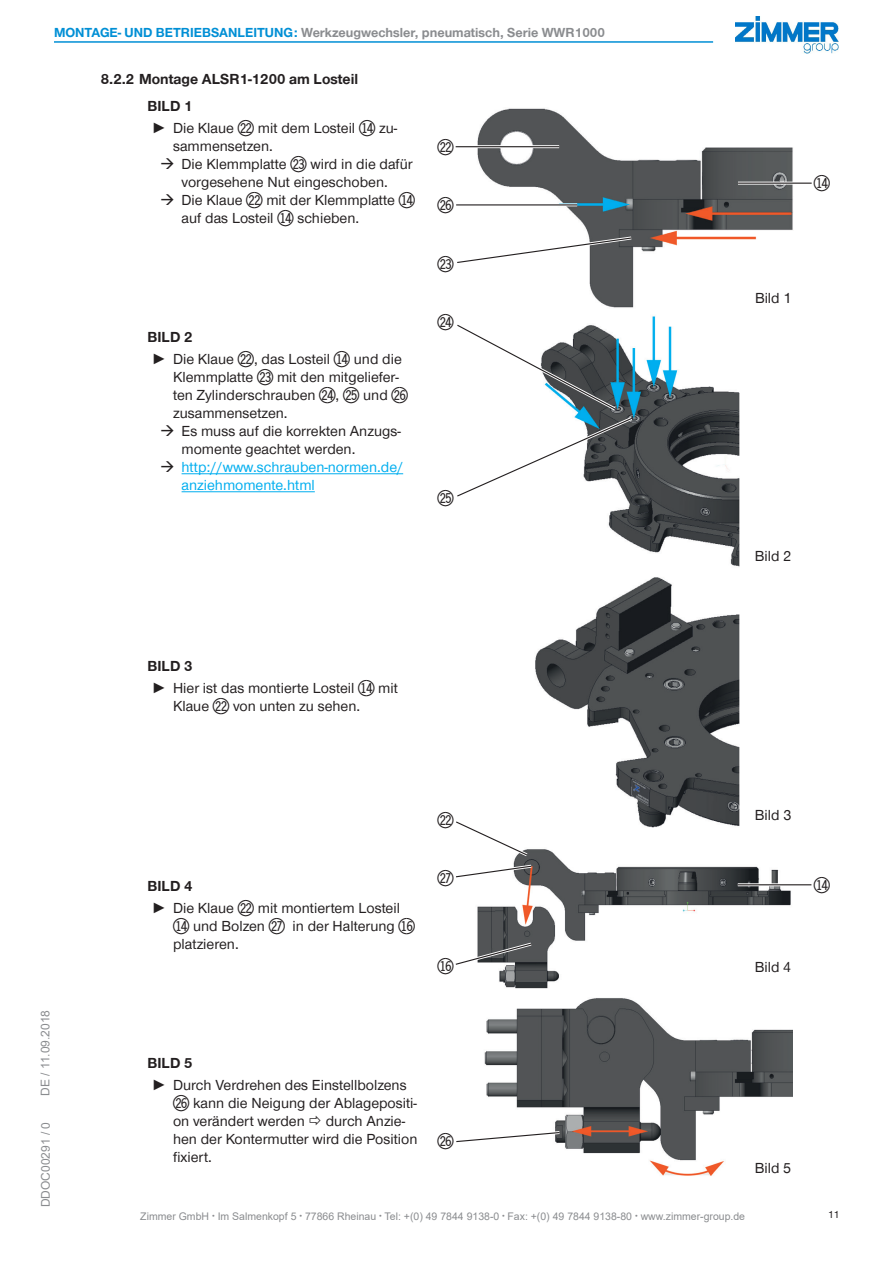
<style>
.page{position:relative;width:893px;height:1263px;background:#fff}
.page>*{position:absolute;margin:0;border:0;box-sizing:border-box;transform-origin:0 0}
.HHT_-_Standard_Text{font:21px "Sommer Double Digits";color:#231f20}
.HHT_-_A4_-_Text_1_10{font:15px/18px "Zimmer Group Sans";color:#231f20}
.t1{font:15px/18px "Zimmer Group Sans";color:#00aeef}
.HHT_-_A4_-Überschrif{font:700 15px "Zimmer Group Sans";color:#231f20}
.HHT_-_A4_-_Text_3_10{font:700 15px "Zimmer Group Sans";color:#231f20}
.t2{font:700 13.5px "Zimmer Group Sans";color:#8a8c8f}
.t3{font:12px "Arial";color:#8a8c8f}
.t4{font:10.5px "Arial";color:#8a8c8f}
.t5{font:10.5px "Zimmer Group Sans";color:#231f20}
.s1{color:#008fd5}
.s2{font-family:"Sommer Double Digits";font-size:21px}
</style>
<div class="page">
<img style="left:735px;top:17px;width:104px;height:36px">
<hr style="left:54px;top:41px;width:659px;height:2px;background:#008fd5">
<hr style="left:182px;top:473px;width:221px;height:1px;background:#00aeef">
<hr style="left:182px;top:491px;width:133px;height:1px;background:#00aeef">
<img style="left:477px;top:108px;width:316px;height:1068px">
<hr style="left:456px;top:145px;width:103px;height:3px;background:#fff">
<hr style="left:456px;top:146px;width:103px;height:1px;background:#231f20">
<hr style="left:738px;top:182px;width:74px;height:3px;background:#fff">
<hr style="left:738px;top:183px;width:74px;height:1px;background:#231f20">
<hr style="left:456px;top:203px;width:121px;height:3px;background:#fff">
<hr style="left:456px;top:204px;width:121px;height:1px;background:#231f20">
<svg style="left:457px;top:321px;width:179px;height:179px"></svg>
<svg style="left:456px;top:1129px;width:107px;height:16px"></svg>
<svg style="left:455px;top:940px;width:80px;height:28px"></svg>
<hr style="left:738px;top:883px;width:73px;height:3px;background:#fff">
<hr style="left:738px;top:884px;width:73px;height:1px;background:#231f20">
<svg style="left:457px;top:235px;width:178px;height:31px"></svg>
<svg style="left:456px;top:818px;width:79px;height:62px"></svg>
<p class="t2" style="left:54px;top:23px;width:553px"><span class="s1">MONTAGE- UND BETRIEBSANLEITUNG:</span> Werkzeugwechsler, pneumatisch, Serie WWR1000</p>
<p class="HHT_-_A4_-Überschrif" style="left:101px;top:69px;width:259px">8.2.2 Montage ALSR1-1200 am Losteil</p>
<p class="HHT_-_A4_-_Text_3_10" style="left:148px;top:96px;width:47px">BILD 1</p>
<p class="HHT_-_A4_-_Text_1_10" style="left:173px;top:119px;width:226px;text-indent:-21px">► Die Klaue <span class="s2">CN</span> mit dem Losteil <span class="s2">BP</span> zu&shy;sammensetzen.</p>
<p class="HHT_-_A4_-_Text_1_10" style="left:182px;top:155px;width:233px">Die Klemmplatte <span class="s2">CO</span> wird in die dafür vorgesehene Nut eingeschoben.</p>
<p class="HHT_-_A4_-_Text_1_10" style="left:182px;top:191px;width:235px">Die Klaue <span class="s2">CN</span> mit der Klemmplatte <span class="s2">BP </span>auf das Losteil <span class="s2">BP</span> schieben.</p>
<p class="HHT_-_A4_-_Text_3_10" style="left:148px;top:327px;width:47px">BILD 2</p>
<p class="HHT_-_A4_-_Text_1_10" style="left:173px;top:350px;width:236px;text-indent:-21px">► Die Klaue <span class="s2">CN</span>, das Losteil <span class="s2">BP</span> und die<br>Klemmplatte <span class="s2">CO</span> mit den mitgeliefer&shy;ten Zylinderschrauben <span class="s2">CP</span>, <span class="s2">CQ</span> und <span class="s2">CR </span>zusammensetzen.</p>
<p class="HHT_-_A4_-_Text_1_10" style="left:182px;top:422px;width:221px">Es muss auf die korrekten Anzugs&shy;momente geachtet werden.</p>
<p class="t1" style="left:182px;top:458px;width:223px">http://www.schrauben-normen.de/ anziehmomente.html</p>
<p class="HHT_-_Standard_Text" style="left:437px;top:138px;width:18px">CN</p>
<p class="HHT_-_Standard_Text" style="left:437px;top:197px;width:18px">CR</p>
<p class="HHT_-_Standard_Text" style="left:437px;top:256px;width:18px">CO</p>
<p class="HHT_-_Standard_Text" style="left:437px;top:314px;width:18px">CP</p>
<p class="HHT_-_Standard_Text" style="left:437px;top:490px;width:18px">CQ</p>
<p class="t3" style="left:37px;top:1096px;width:87px;rotate:-90deg">DE / 11.09.2018</p>
<p class="t3" style="left:37px;top:1207px;width:87px;rotate:-90deg">DDOC00291 / 0</p>
<p class="HHT_-_A4_-_Text_3_10" style="left:148px;top:655px;width:47px">BILD 3</p>
<p class="HHT_-_A4_-_Text_1_10" style="left:173px;top:678px;width:226px;text-indent:-21px">► Hier ist das montierte Losteil <span class="s2">BP</span> mit<br>Klaue <span class="s2">CN</span> von unten zu sehen.</p>
<p class="HHT_-_A4_-_Text_3_10" style="left:148px;top:876px;width:47px">BILD 4</p>
<p class="HHT_-_A4_-_Text_1_10" style="left:173px;top:899px;width:243px;text-indent:-21px">► Die Klaue <span class="s2">CN</span> mit montiertem Losteil<br><span class="s2">BP</span> und Bolzen <span class="s2">CS</span> in der Halterung <span class="s2">BR </span>platzieren.</p>
<p class="HHT_-_Standard_Text" style="left:437px;top:811px;width:18px">CN</p>
<p class="HHT_-_Standard_Text" style="left:437px;top:870px;width:18px">CS</p>
<p class="HHT_-_Standard_Text" style="left:437px;top:958px;width:18px">BR</p>
<p class="HHT_-_A4_-_Text_3_10" style="left:148px;top:1053px;width:47px">BILD 5</p>
<p class="HHT_-_A4_-_Text_1_10" style="left:173px;top:1076px;width:245px;text-indent:-21px">► Durch Verdrehen des Einstellbolzens<br><span class="s2">CR</span> kann die Neigung der Ablagepositi&shy;on verändert werden</p>
<p class="HHT_-_A4_-_Text_1_10" style="left:173px;top:1112px;width:246px;text-indent:153px">durch Anzie&shy;hen der Kontermutter wird die Position fixiert.</p>
<p class="HHT_-_Standard_Text" style="left:437px;top:1133px;width:18px">CR</p>
<p class="HHT_-_Standard_Text" style="left:814px;top:174px;width:18px">BP</p>
<p class="HHT_-_A4_-_Text_1_10" style="left:755px;top:288px;width:38px">Bild 1</p>
<p class="HHT_-_A4_-_Text_1_10" style="left:755px;top:546px;width:38px">Bild 2</p>
<p class="HHT_-_A4_-_Text_1_10" style="left:755px;top:805px;width:38px">Bild 3</p>
<p class="HHT_-_Standard_Text" style="left:814px;top:877px;width:18px">BP</p>
<p class="HHT_-_A4_-_Text_1_10" style="left:755px;top:957px;width:38px">Bild 4</p>
<p class="HHT_-_A4_-_Text_1_10" style="left:755px;top:1159px;width:38px">Bild 5</p>
<p class="t4" style="left:140px;top:1208px;width:606px">Zimmer GmbH <sup>●</sup> Im Salmenkopf 5 <sup>●</sup> 77866 Rheinau <sup>●</sup> Tel: +(0) 49 7844 9138-0 <sup>●</sup> Fax: +(0) 49 7844 9138-80 <sup>●</sup> www.zimmer-group.de</p>
<p class="t5" style="left:828px;top:1207px;width:13px">11</p>
</div>
